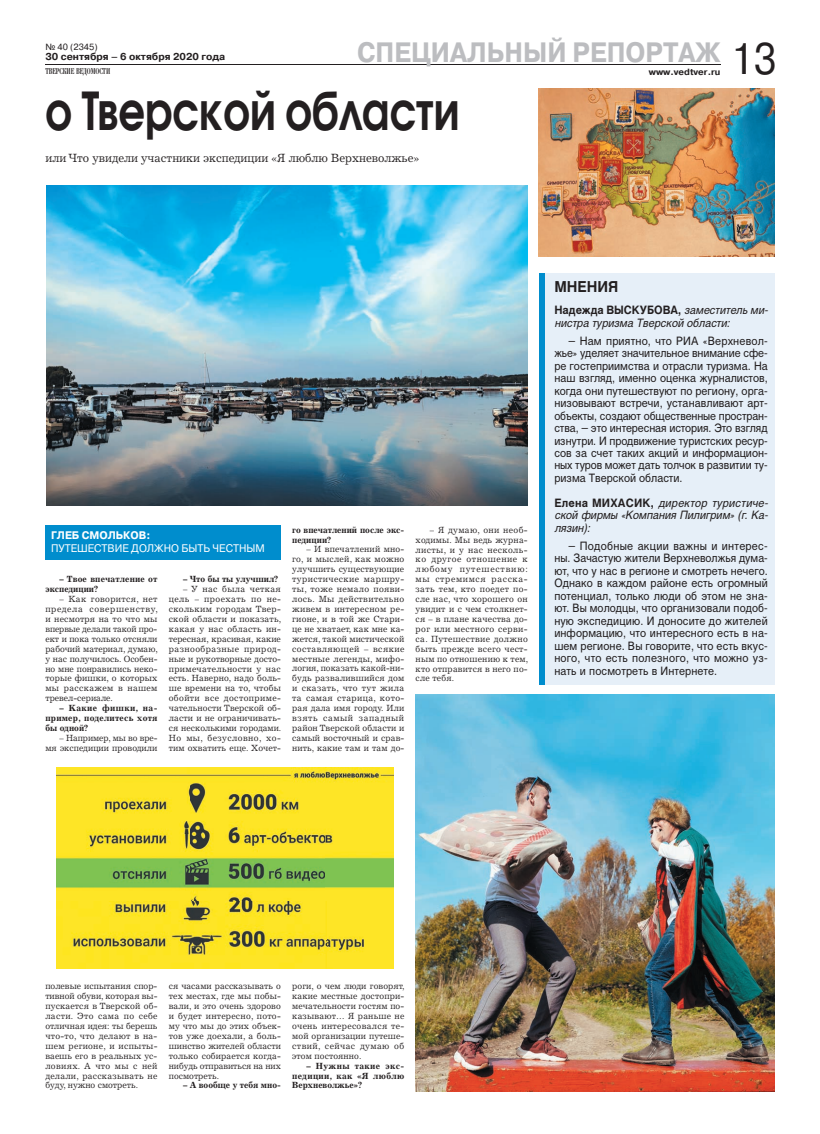
<style>
.page{position:relative;width:820px;height:1134px;background:#fff}
.page>*{position:absolute;margin:0;border:0;box-sizing:border-box;transform-origin:0 0}
.t1{font:600 52px "Avant Garde Gothic C";color:#231f20;scale:.8 1}
.t2{font:44px "Pragmatica C";color:#231f20;scale:.9 1}
.t3{font:700 28px "Pragmatica C";color:#bcbdc0;scale:.9 1}
.t4{font:700 15px "Cyrvetica";color:#231f20;scale:.95 1}
.t5{font:12px "Excelsior Cyr Upright";color:#231f20;scale:.95 1}
.t6{font:11.5px/12.5px "Cyrvetica";color:#231f20;text-align:justify;scale:.96 1}
.t7{font:italic 11.5px/12.5px "Cyrvetica";color:#231f20;text-align:justify;scale:.96 1}
.t8{font:italic 11.5px/12.5px "Cyrvetica";color:#231f20;scale:.95 1}
.t9{font:11px/13px "Pragmatica C";color:#fff;scale:.95 1}
.t10{font:700 10px "Pragmatica C";color:#231f20}
.t11{font:9px/9.9px "Excelsior Cyr Upright";letter-spacing:.01em;color:#231f20;text-align:justify;scale:.96 1}
.t12{font:9px/9.9px "Excelsior Cyr Upright";letter-spacing:.01em;color:#231f20;text-align:justify;scale:.95 1}
.t13{font:700 9px/9.9px "Excelsior Cyr";color:#231f20;text-align:justify;scale:.96 1}
.t14{font:700 9px/9.9px "Excelsior Cyr";color:#231f20;scale:.95 1}
.t15{font:9px/9.9px "Excelsior Cyr Upright";letter-spacing:.01em;color:#231f20;text-align:right;scale:.94 1}
.t16{font:9px "Bodoni Cond C";color:#231f20;scale:.85 1}
.t17{font:700 9px "Pragmatica C";color:#231f20}
.t18{font:9px "Pragmatica C";color:#231f20}
.s1{font-weight:700}
.s2{font-weight:700;font-style:normal}
</style>
<div class="page">
<hr style="left:45px;top:64px;width:675px;height:1px;background:#231f20">
<div style="left:45px;top:526px;width:236px;height:34px;background:#008dcd"></div>
<div style="left:539px;top:273px;width:235px;height:411px;background:#e6eff8"></div>
<div style="left:539px;top:273px;width:5px;height:411px;background:#008dcd"></div>
<img style="left:415px;top:694px;width:359px;height:397px">
<img style="left:538px;top:89px;width:236px;height:168px">
<img style="left:46px;top:186px;width:481px;height:320px">
<img style="left:56px;top:767px;width:338px;height:201px">
<p class="t18" style="left:45px;top:43px;width:54px">№ 40 (2345)</p>
<p class="t10" style="left:45px;top:52px;width:181px">30 сентября – 6 октября 2020 года</p>
<p class="t16" style="left:45px;top:68px;width:78px">ТВЕРСКИЕ ВЕДОМОСТИ</p>
<p class="t3" style="left:357px;top:42px;width:405px">СПЕЦИАЛЬНЫЙ РЕПОРТАЖ</p>
<p class="t17" style="left:648px;top:69px;width:73px">www.vedtver.ru</p>
<p class="t1" style="left:45px;top:91px;width:519px">о Тверской области</p>
<p class="t5" style="left:45px;top:154px;width:395px">или Что увидели участники экспедиции «Я люблю Верхневолжье»</p>
<p class="t2" style="left:730px;top:43px;width:52px">13</p>
<p class="t9" style="left:51px;top:529px;width:226px"><span class="s1">ГЛЕБ СМОЛЬКОВ:<br></span>ПУТЕШЕСТВИЕ ДОЛЖНО БЫТЬ ЧЕСТНЫМ</p>
<p class="t13" style="left:45px;top:575px;width:118px;text-indent:14px">– Твое впечатление от экспедиции?</p>
<p class="t11" style="left:45px;top:595px;width:119px;text-indent:14px">– Как говорится, нет предела совершенству, и несмотря на то что мы впервые делали такой про&shy;ект и пока только отсняли рабочий материал, думаю, у нас получилось. Особен&shy;но мне понравились неко&shy;торые фишки, о которых мы расскажем в нашем тревел-сериале.</p>
<p class="t13" style="left:45px;top:704px;width:118px;text-indent:14px">– Какие фишки, на&shy;пример, поделитесь хотя бы одной?</p>
<p class="t15" style="left:45px;top:734px;width:121px">– Например, мы во вре-<br>мя экспедиции проводили</p>
<p class="t14" style="left:183px;top:575px;width:102px">– Что бы ты улучшил?</p>
<p class="t11" style="left:169px;top:585px;width:119px;text-indent:14px">– У нас была четкая цель – проехать по не&shy;скольким городам Твер&shy;ской области и показать, какая у нас область ин&shy;тересная, красивая, какие разнообразные природ&shy;ные и рукотворные досто&shy;примечательности у нас есть. Наверно, надо боль&shy;ше времени на то, чтобы обойти все достоприме&shy;чательности Тверской об&shy;ласти и не ограничивать&shy;ся несколькими городами.<br>Но мы, безусловно, хо&shy;тим охватить еще. Хочет-</p>
<p class="t14" style="left:292px;top:525px;width:119px">го впечатлений после экс&shy;педиции?</p>
<p class="t11" style="left:292px;top:545px;width:118px;text-indent:14px">– И впечатлений мно&shy;го, и мыслей, как можно улучшить существующие туристические маршру&shy;ты, тоже немало появи&shy;лось. Мы действительно живем в интересном ре&shy;гионе, и в той же Стари&shy;це не хватает, как мне ка&shy;жется, такой мистической составляющей – всякие местные легенды, мифо&shy;логия, показать какой-ни&shy;будь развалившийся дом и сказать, что тут жила та самая старица, кото&shy;рая дала имя городу. Или взять самый западный район Тверской области и самый восточный и срав&shy;нить, какие там и там до-</p>
<p class="t11" style="left:415px;top:525px;width:119px;text-indent:14px">– Я думаю, они необ&shy;ходимы. Мы ведь журна&shy;листы, и у нас несколь&shy;ко другое отношение к любому путешествию: мы стремимся расска&shy;зать тем, кто поедет по&shy;сле нас, что хорошего он увидит и с чем столкнет&shy;ся – в плане качества до&shy;рог или местного серви&shy;са. Путешествие должно быть прежде всего чест&shy;ным по отношению к тем, кто отправится в него по&shy;сле тебя.</p>
<p class="t4" style="left:554px;top:281px;width:69px">МНЕНИЯ</p>
<p class="t8" style="left:554px;top:305px;width:226px"><span class="s2">Надежда ВЫСКУБОВА,</span> заместитель ми&shy;нистра туризма Тверской области:</p>
<p class="t6" style="left:554px;top:335px;width:224px;text-indent:14px">– Нам приятно, что РИА «Верхневол&shy;жье» уделяет значительное внимание сфе&shy;ре гостеприимства и отрасли туризма. На наш взгляд, именно оценка журналистов, когда они путешествуют по региону, орга&shy;низовывают встречи, устанавливают арт&shy;объекты, создают общественные простран&shy;ства, – это интересная история. Это взгляд изнутри. И продвижение туристских ресур&shy;сов за счет таких акций и информацион&shy;ных туров может дать толчок в развитии ту&shy;ризма Тверской области.</p>
<p class="t7" style="left:554px;top:497px;width:224px"><span class="s2">Елена МИХАСИК,</span> директор туристиче&shy;ской фирмы «Компания Пилигрим» (г. Ка&shy;лязин):</p>
<p class="t6" style="left:554px;top:540px;width:224px;text-indent:14px">– Подобные акции важны и интерес&shy;ны. Зачастую жители Верхневолжья дума&shy;ют, что у нас в регионе и смотреть нечего.<br>Однако в каждом районе есть огромный потенциал, только люди об этом не зна&shy;ют. Вы молодцы, что организовали подоб&shy;ную экспедицию. И доносите до жителей информацию, что интересного есть в на&shy;шем регионе. Вы говорите, что есть вкус&shy;ного, что есть полезного, что можно уз&shy;нать и посмотреть в Интернете.</p>
<p class="t12" style="left:45px;top:982px;width:119px">полевые испытания спор&shy;тивной обуви, которая вы&shy;пускается в Тверской об&shy;ласти. Это сама по себе отличная идея: ты берешь что-то, что делают в на&shy;шем регионе, и испыты&shy;ваешь его в реальных ус&shy;ловиях. А что мы с ней делали, рассказывать не буду, нужно смотреть.</p>
<p class="t12" style="left:169px;top:982px;width:119px">ся часами рассказывать о тех местах, где мы побы&shy;вали, и это очень здорово и будет интересно, пото&shy;му что мы до этих объек&shy;тов уже доехали, а боль&shy;шинство жителей области только собирается когда&shy;нибудь отправиться на них посмотреть.</p>
<p class="t14" style="left:183px;top:1081px;width:104px">– А вообще у тебя мно-</p>
<p class="t12" style="left:292px;top:982px;width:120px">роги, о чем люди говорят, какие местные достопри&shy;мечательности гостям по&shy;казывают… Я раньше не очень интересовался те&shy;мой организации путеше&shy;ствий, сейчас думаю об этом постоянно.</p>
<p class="t13" style="left:292px;top:1061px;width:118px;text-indent:14px">– Нужны такие экс&shy;педиции, как «Я люблю Верхневолжье»?</p>
</div>
